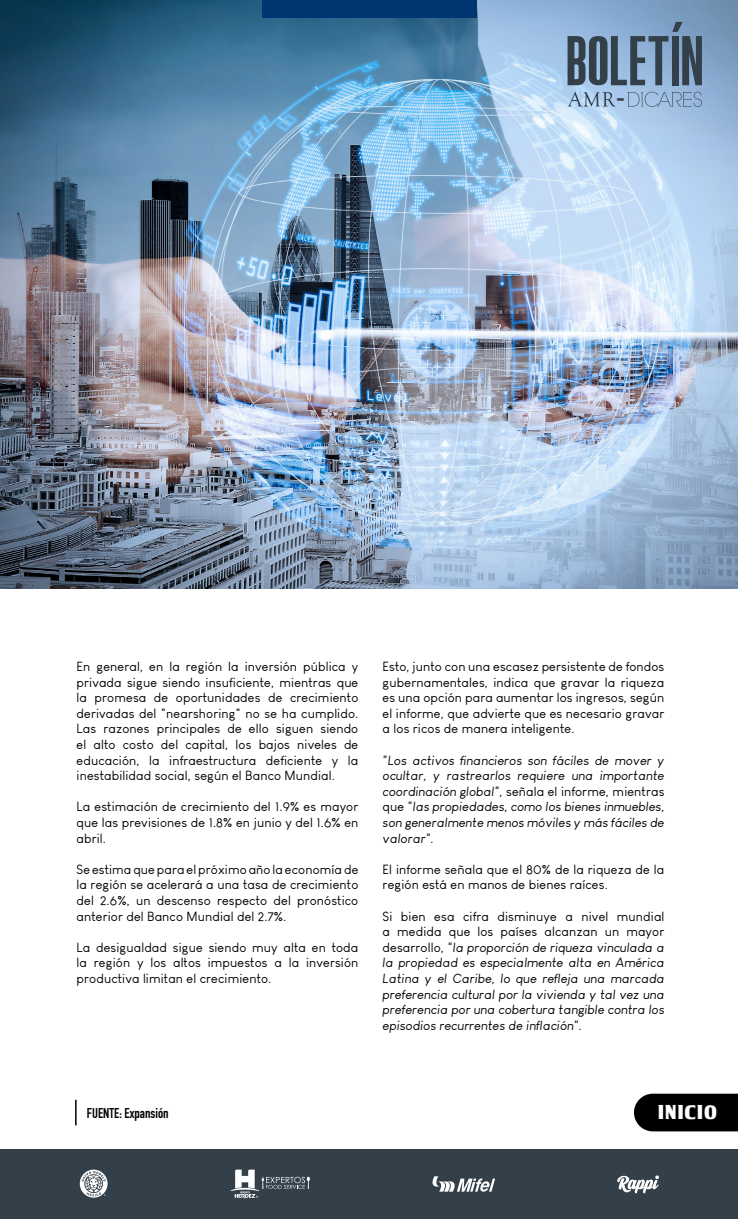
<style>
.page{position:relative;width:738px;height:1219px;background:#fff}
.page>*{position:absolute;margin:0;border:0;box-sizing:border-box;transform-origin:0 0}
.t1{font:55px "Pirrata";color:#33404a}
.t2{font:23.1px "Pirrata";color:#33404a}
.t3{font:20px "Tobago Poster";letter-spacing:.05em;color:#fff}
.t4{font:700 14px "DIN Condensed";color:#000}
.t5{font:13px/15.6px "Louis George Cafe";letter-spacing:.01em;color:#000;text-align:justify}
.t6{font:italic 13px/15.6px "Louis George Cafe";letter-spacing:.01em;color:#000;text-align:justify}
.s1{font-style:normal}
</style>
<div class="page">
<img style="left:0;top:0;width:737px;height:589px">
<div style="left:0;top:1149px;width:737px;height:70px;background:#33404a"></div>
<div style="left:261px;top:0;width:215px;height:17px;background:#003671"></div>
<svg style="left:80px;top:1170px;width:27px;height:28px"></svg>
<svg style="left:617px;top:1175px;width:41px;height:18px"></svg>
<svg style="left:230px;top:1170px;width:79px;height:28px"></svg>
<svg style="left:432px;top:1176px;width:62px;height:16px"></svg>
<hr style="left:75px;top:1100px;width:2px;height:25px;background:#000">
<div style="left:634px;top:1094px;width:103px;height:37px;background:#000"></div>
<svg style="left:567px;top:92px;width:48px;height:15px"></svg>
<svg style="left:627px;top:92px;width:74px;height:15px"></svg>
<hr style="left:737px;top:1149px;width:1px;height:70px;background:#33404a">
<svg style="left:737px;top:47px;width:1px;height:328px"></svg>
<svg style="left:671px;top:22px;width:11px;height:10px"></svg>
<h1 class="t1" style="left:565px;top:32px;width:139px">BOLETIN</h1>
<h2 class="t2" style="left:616px;top:86px;width:10px">-</h2>
<p class="t5" style="left:77px;top:659px;width:283px">En general, en la región la inversión pública y privada sigue siendo insuficiente, mientras que la promesa de oportunidades de crecimiento derivadas del "nearshoring" no se ha cumplido.<br>Las razones principales de ello siguen siendo el alto costo del capital, los bajos niveles de educación, la infraestructura deficiente y la inestabilidad social, según el Banco Mundial.</p>
<p class="t5" style="left:77px;top:799px;width:283px">La estimación de crecimiento del 1.9% es mayor que las previsiones de 1.8% en junio y del 1.6% en abril.</p>
<p class="t5" style="left:77px;top:861px;width:283px">Se estima que para el próximo año la economía de la región se acelerará a una tasa de crecimiento del 2.6%, un descenso respecto del pronóstico anterior del Banco Mundial del 2.7%.</p>
<p class="t5" style="left:77px;top:939px;width:283px">La desigualdad sigue siendo muy alta en toda la región y los altos impuestos a la inversión productiva limitan el crecimiento.</p>
<p class="t5" style="left:382px;top:659px;width:283px">Esto, junto con una escasez persistente de fondos gubernamentales, indica que gravar la riqueza es una opción para aumentar los ingresos, según el informe, que advierte que es necesario gravar a los ricos de manera inteligente.</p>
<p class="t6" style="left:382px;top:752px;width:283px">"Los activos financieros son fáciles de mover y ocultar, y rastrearlos requiere una importante coordinación global", <span class="s1">señala el informe, mientras que</span> "las propiedades, como los bienes inmuebles, son generalmente menos móviles y más fáciles de valorar".</p>
<p class="t5" style="left:382px;top:861px;width:283px">El informe señala que el 80% de la riqueza de la región está en manos de bienes raíces.</p>
<p class="t6" style="left:382px;top:908px;width:283px"><span class="s1">Si bien esa cifra disminuye a nivel mundial a medida que los países alcanzan un mayor desarrollo,</span> "la proporción de riqueza vinculada a la propiedad es especialmente alta en América Latina y el Caribe, lo que refleja una marcada preferencia cultural por la vivienda y tal vez una preferencia por una cobertura tangible contra los episodios recurrentes de inflación".</p>
<p class="t4" style="left:87px;top:1104px;width:83px">FUENTE: Expansión</p>
<h3 class="t3" style="left:656px;top:1100px;width:60px">INICIO</h3>
</div>
